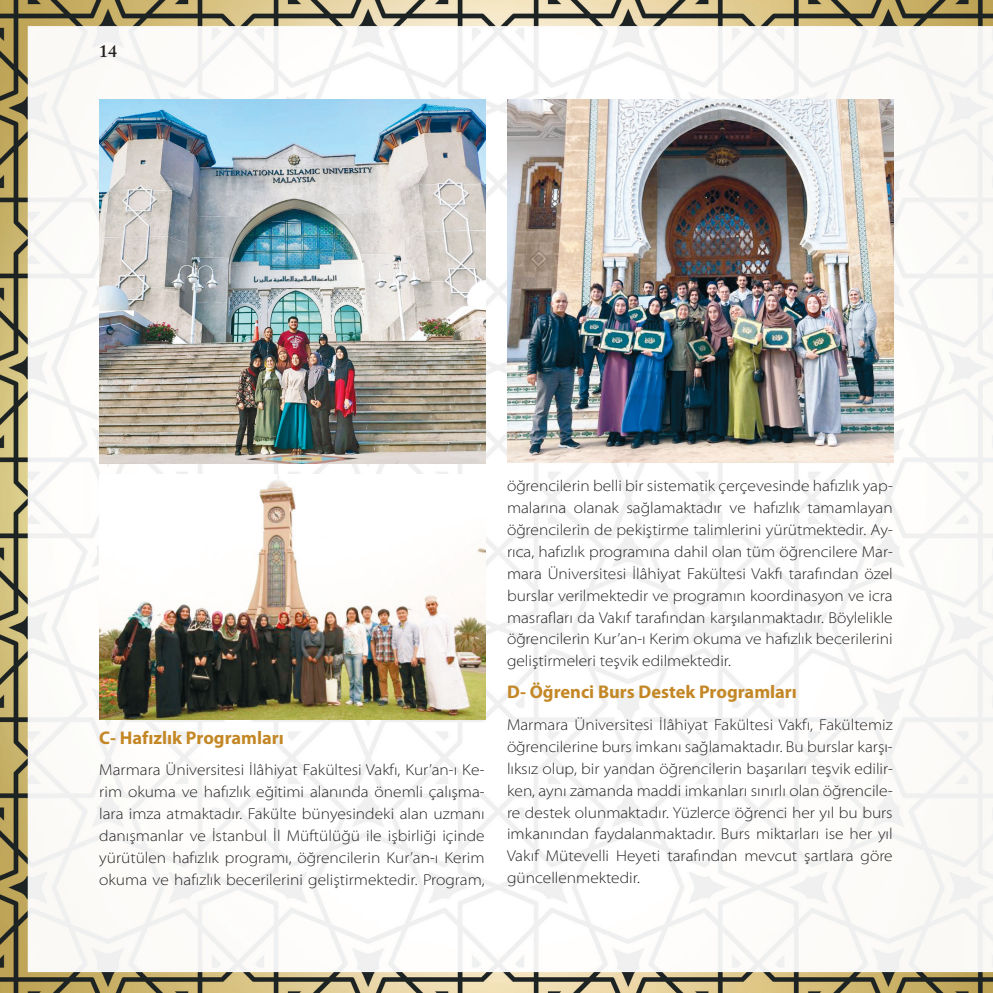
<style>
.page{position:relative;width:993px;height:993px;background:#fff}
.page>*{position:absolute;margin:0;border:0;box-sizing:border-box;transform-origin:0 0}
.t1{font:700 18.38px "Myriad Pro";color:#c48725}
.t2{font:600 17.5px "Adobe Caslon Pro";color:#231f20}
.t3{font:300 semi-expanded 15.75px/21.9px "Myriad Pro";color:#231f20;text-align:justify}
</style>
<div class="page">
<img style="left:0;top:0;width:992px;height:992px">
<img style="left:99px;top:99px;width:387px;height:364px">
<img style="left:99px;top:474px;width:387px;height:245px">
<img style="left:507px;top:99px;width:386px;height:364px">
<p class="t2" style="left:99px;top:41px;width:19px">14</p>
<p class="t1" style="left:99px;top:727px;width:186px">C- Hafızlık Programları</p>
<p class="t3" style="left:99px;top:758px;width:387px">Marmara Üniversitesi İlâhiyat Fakültesi Vakfı, Kur’an-ı Ke&shy;rim okuma ve hafızlık eğitimi alanında önemli çalışma&shy;lara imza atmaktadır. Fakülte bünyesindeki alan uzmanı danışmanlar ve İstanbul İl Müftülüğü ile işbirliği içinde yürütülen hafızlık programı, öğrencilerin Kur’an-ı Kerim okuma ve hafızlık becerilerini geliştirmektedir. Program,</p>
<p class="t3" style="left:507px;top:474px;width:387px">öğrencilerin belli bir sistematik çerçevesinde hafızlık yap&shy;malarına olanak sağlamaktadır ve hafızlık tamamlayan öğrencilerin de pekiştirme talimlerini yürütmektedir. Ay&shy;rıca, hafızlık programına dahil olan tüm öğrencilere Mar&shy;mara Üniversitesi İlâhiyat Fakültesi Vakfı tarafından özel burslar verilmektedir ve programın koordinasyon ve icra masrafları da Vakıf tarafından karşılanmaktadır. Böylelikle öğrencilerin Kur’an-ı Kerim okuma ve hafızlık becerilerini geliştirmeleri teşvik edilmektedir.</p>
<p class="t1" style="left:507px;top:681px;width:291px">D- Öğrenci Burs Destek Programları</p>
<p class="t3" style="left:507px;top:713px;width:387px">Marmara Üniversitesi İlâhiyat Fakültesi Vakfı, Fakültemiz öğrencilerine burs imkanı sağlamaktadır. Bu burslar karşı&shy;lıksız olup, bir yandan öğrencilerin başarıları teşvik edilir&shy;ken, aynı zamanda maddi imkanları sınırlı olan öğrencile&shy;re destek olunmaktadır. Yüzlerce öğrenci her yıl bu burs imkanından faydalanmaktadır. Burs miktarları ise her yıl Vakıf Mütevelli Heyeti tarafından mevcut şartlara göre güncellenmektedir.</p>
</div>
